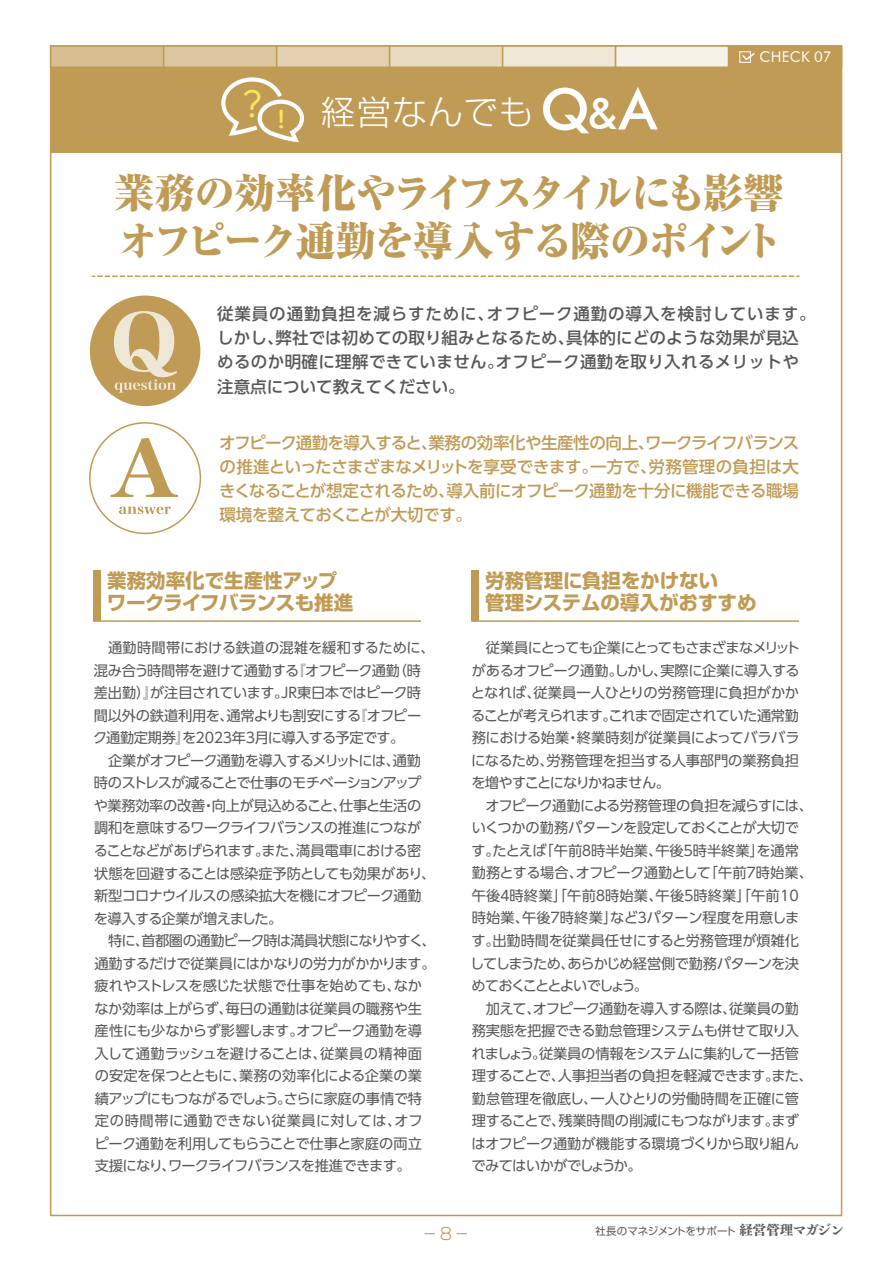
<style>
.page{position:relative;width:893px;height:1263px;background:#fff}
.page>*{position:absolute;margin:0;border:0;box-sizing:border-box;transform-origin:0 0}
.t1{font:800 expanded 40.5px/48px "Ryumin Pro";letter-spacing:-.09em;color:#c09b55}
.t2{font:300 34.05px "Shin Go Pro";letter-spacing:.04em;color:#fff}
.t3{font:700 19.5px/22.5px "Shin Go Pro";color:#c09b55}
.t4{font:700 19.5px/22.5px "Shin Go Pro";letter-spacing:-.02em;color:#c09b55}
.t5{font:500 16.5px/24px "UD Shin Go Pr 6";letter-spacing:-.03em;color:#c09b55;text-align:justify}
.t6{font:500 16.5px/24px "UD Shin Go Pr 6";letter-spacing:.02em;color:#57585a}
.t7{font:300 16.5px "Shin Go Pro";color:#c09b55;scale:.7 1}
.t8{font:14.85px "Futura BT";letter-spacing:.025em;color:#fff}
.t9{font:14.25px/22.5px "UD Shin Go Pr 6";letter-spacing:-.035em;color:#57585a}
.t10{font:10.5px "Shin Go Pro";letter-spacing:-.01em;color:#5a5b5c}
.s1{font-family:"Futura BT";font-weight:500;font-size:57.45px}
.s2{font-family:"Futura BT";font-weight:500;font-size:42.45px}
.s3{font-family:"Tsuku Min Pro";font-weight:800;font-size:13.5px}
</style>
<div class="page">
<hr style="left:93px;top:620px;width:328px;height:2px;background:#c09b55">
<hr style="left:471px;top:620px;width:328px;height:2px;background:#c09b55">
<svg style="left:92px;top:275px;width:707px;height:2px"></svg>
<div style="left:93px;top:570px;width:8px;height:51px;background:#c09b55"></div>
<div style="left:471px;top:570px;width:8px;height:51px;background:#c09b55"></div>
<div style="left:90px;top:296px;width:110px;height:110px;background:#c09b55;border-radius:50%"></div>
<svg style="left:114px;top:311px;width:63px;height:82px"></svg>
<svg style="left:89px;top:422px;width:112px;height:112px"></svg>
<div style="left:51px;top:67px;width:791px;height:85px;background:#c09b55"></div>
<div style="left:50px;top:45px;width:114px;height:23px;background:#d7be90;border:2px solid #c09b55"></div>
<div style="left:163px;top:45px;width:114px;height:23px;background:#ddc7a0;border:2px solid #c09b55"></div>
<div style="left:276px;top:45px;width:114px;height:23px;background:#e2d0b0;border:2px solid #c09b55"></div>
<div style="left:389px;top:45px;width:114px;height:23px;background:#e8dbc2;border:2px solid #c09b55"></div>
<div style="left:502px;top:45px;width:114px;height:23px;background:#efe7d5;border:2px solid #c09b55"></div>
<div style="left:615px;top:45px;width:114px;height:23px;background:#f7f2e9;border:2px solid #c09b55"></div>
<div style="left:728px;top:45px;width:114px;height:23px;background:#c09b55;border:2px solid #c09b55"></div>
<svg style="left:221px;top:77px;width:83px;height:65px"></svg>
<div style="left:739px;top:51px;width:12px;height:12px;border:1px solid #fff"></div>
<svg style="left:741px;top:52px;width:14px;height:9px"></svg>
<h2 class="t2" style="left:243px;top:84px;width:415px"><sup>?</sup> <sub>!</sub> 経営なんでも <span class="s1">Q</span><span class="s2">&amp;</span><span class="s1">A</span></h2>
<p class="t8" style="left:759px;top:48px;width:73px">CHECK 07</p>
<h1 class="t1" style="left:114px;top:166px;width:671px">業務の効率化やライフスタイルにも影響オフピーク通勤を導入する際のポイント</h1>
<p class="t6" style="left:217px;top:302px;width:600px">従業員の通勤負担を減らすために、オフピーク通勤の導入を検討しています。しかし、弊社では初めての取り組みとなるため、具体的にどのような効果が見込めるのか明確に理解できていません。オフピーク通勤を取り入れるメリットや注意点について教えてください。</p>
<p class="t5" style="left:219px;top:430px;width:582px">オフピーク通勤を導入すると、業務の効率化や生産性の向上、ワークライフバランスの推進といったさまざまなメリットを享受できます。一方で、労務管理の負担は大きくなることが想定されるため、導入前にオフピーク通勤を十分に機能できる職場環境を整えておくことが大切です。</p>
<h3 class="t4" style="left:107px;top:567px;width:248px">業務効率化で生産性アップワークライフバランスも推進</h3>
<h3 class="t3" style="left:485px;top:567px;width:273px">労務管理に負担をかけない<br>管理システムの導入がおすすめ</h3>
<p class="t9" style="left:93px;top:636px;width:344px">　通勤時間帯における鉄道の混雑を緩和するために、混み合う時間帯を避けて通勤する『オフピーク通勤（時差出勤）』が注目されています。JR東日本ではピーク時間以外の鉄道利用を、通常よりも割安にする『オフピーク通勤定期券』を2023年3月に導入する予定です。<br>　企業がオフピーク通勤を導入するメリットには、通勤時のストレスが減ることで仕事のモチベーションアップや業務効率の改善・向上が見込めること、仕事と生活の調和を意味するワークライフバランスの推進につながることなどがあげられます。また、満員電車における密状態を回避することは感染症予防としても効果があり、新型コロナウイルスの感染拡大を機にオフピーク通勤を導入する企業が増えました。<br>　特に、首都圏の通勤ピーク時は満員状態になりやすく、通勤するだけで従業員にはかなりの労力がかかります。疲れやストレスを感じた状態で仕事を始めても、なかなか効率は上がらず、毎日の通勤は従業員の職務や生産性にも少なからず影響します。オフピーク通勤を導入して通勤ラッシュを避けることは、従業員の精神面の安定を保つとともに、業務の効率化による企業の業績アップにもつながるでしょう。さらに家庭の事情で特定の時間帯に通勤できない従業員に対しては、オフピーク通勤を利用してもらうことで仕事と家庭の両立支援になり、ワークライフバランスを推進できます。　</p>
<p class="t9" style="left:470px;top:636px;width:344px">　従業員にとっても企業にとってもさまざまなメリットがあるオフピーク通勤。しかし、実際に企業に導入するとなれば、従業員一人ひとりの労務管理に負担がかかることが考えられます。これまで固定されていた通常勤務における始業・終業時刻が従業員によってバラバラになるため、労務管理を担当する人事部門の業務負担を増やすことになりかねません。<br>　オフピーク通勤による労務管理の負担を減らすには、いくつかの勤務パターンを設定しておくことが大切です。たとえば「午前８時半始業、午後５時半終業」を通常勤務とする場合、オフピーク通勤として「午前７時始業、午後４時終業」「午前８時始業、午後５時終業」「午前10時始業、午後７時終業」など３パターン程度を用意します。出勤時間を従業員任せにすると労務管理が煩雑化してしまうため、あらかじめ経営側で勤務パターンを決めておくこととよいでしょう。<br>　加えて、オフピーク通勤を導入する際は、従業員の勤務実態を把握できる勤怠管理システムも併せて取り入れましょう。従業員の情報をシステムに集約して一括管理することで、人事担当者の負担を軽減できます。また、勤怠管理を徹底し、一人ひとりの労働時間を正確に管理することで、残業時間の削減にもつながります。まずはオフピーク通勤が機能する環境づくりから取り組んでみてはいかがでしょうか。</p>
<p class="t7" style="left:424px;top:1220px;width:63px">ー 8 ー</p>
<p class="t10" style="left:595px;top:1223px;width:250px">社長のマネジメントをサポート<span class="s3">経営管理マガジン</span></p>
</div>
